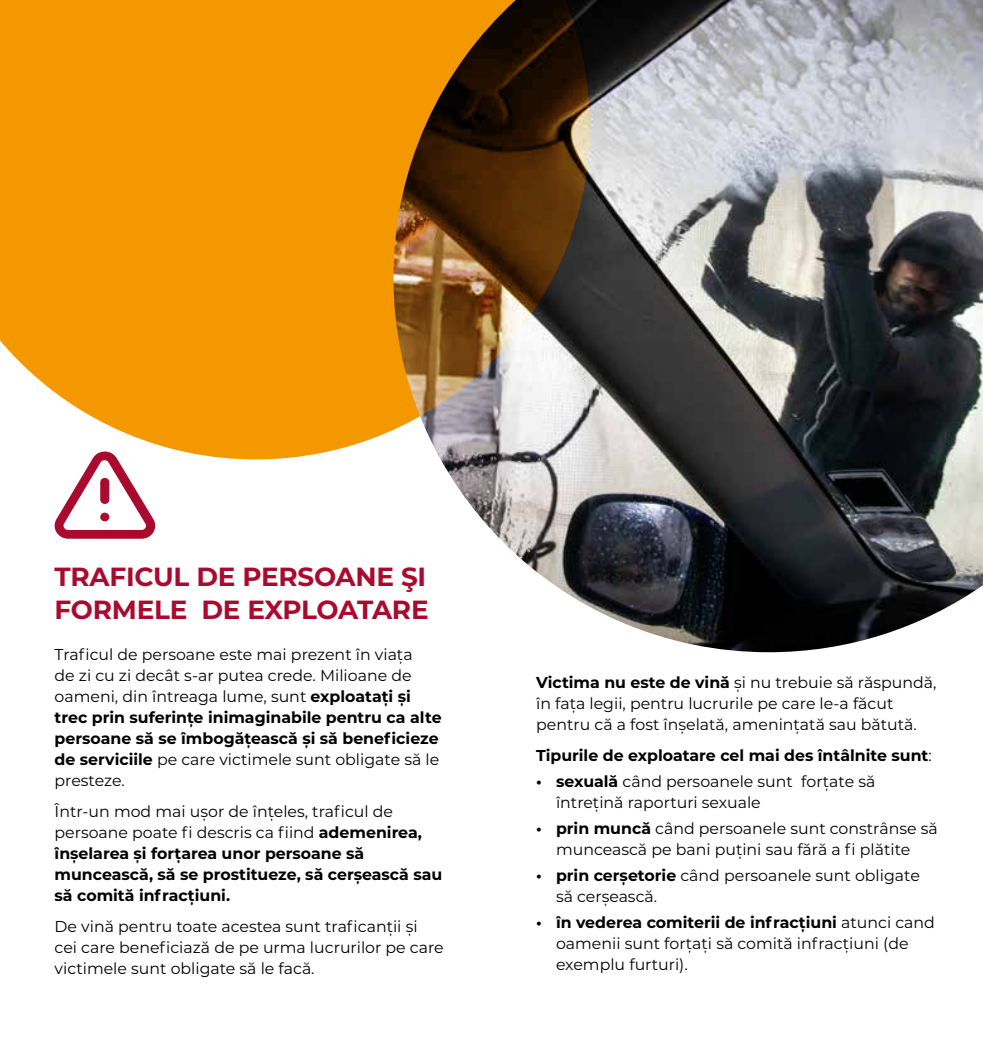
<style>
.page{position:relative;width:983px;height:1042px;background:#fff}
.page>*{position:absolute;margin:0;border:0;box-sizing:border-box;transform-origin:0 0}
.t1{font:700 26.25px/33.2px "Montserrat";letter-spacing:-.01em;color:#a90a2e}
.t2{font:15.75px/21px "Montserrat";color:#000}
.t3{font:700 15.75px/21px "Montserrat";color:#000}
.s1{font-weight:700}
.s2{font-weight:400}
</style>
<div class="page">
<img style="left:440px;top:0;width:542px;height:652px">
<svg style="left:0;top:0;width:589px;height:459px;background:#cd881b"></svg>
<svg style="left:55px;top:451px;width:100px;height:88px"></svg>
<h1 class="t1" style="left:55px;top:559px;width:375px">TRAFICUL DE PERSOANE ŞI<br>FORMELE DE EXPLOATARE</h1>
<p class="t2" style="left:55px;top:643px;width:388px">Traficul de persoane este mai prezent în viața<br>de zi cu zi decât s-ar putea crede. Milioane de oameni, din întreaga lume, sunt <span class="s1">exploatați și trec prin suferințe inimaginabile pentru ca alte persoane să se îmbogățească și să beneficieze de serviciile</span> pe care victimele sunt obligate să le presteze.</p>
<p class="t3" style="left:55px;top:800px;width:389px"><span class="s2">Într-un mod mai ușor de înțeles, traficul de persoane poate fi descris ca fiind</span> ademenirea, înșelarea și forțarea unor persoane să muncească, să se prostitueze, să cerșească sau să comită infracțiuni.</p>
<p class="t2" style="left:55px;top:915px;width:390px">De vină pentru toate acestea sunt traficanții și cei care beneficiază de pe urma lucrurilor pe care victimele sunt obligate să le facă.</p>
<p class="t2" style="left:536px;top:671px;width:401px"><span class="s1">Victima nu este de vină</span> și nu trebuie să răspundă, în fața legii, pentru lucrurile pe care le-a făcut pentru că a fost înșelată, amenințată sau bătută.</p>
<p class="t3" style="left:536px;top:744px;width:397px">Tipurile de exploatare cel mai des întâlnite sunt<span class="s2">:</span></p>
<p class="t2" style="left:556px;top:770px;width:321px;text-indent:-20px"><span class="s1">• sexuală</span> când persoanele sunt forțate să întrețină raporturi sexuale</p>
<p class="t2" style="left:536px;top:817px;width:403px;text-align:center"><span class="s1">• prin muncă</span> când persoanele sunt constrânse să muncească pe bani puțini sau fără a fi plătite</p>
<p class="t2" style="left:556px;top:864px;width:365px;text-indent:-20px"><span class="s1">• prin cerșetorie</span> când persoanele sunt obligate să cerșească.</p>
<p class="t2" style="left:556px;top:911px;width:380px;text-indent:-20px"><span class="s1">• în vederea comiterii de infracțiuni</span> atunci cand oamenii sunt forțați să comită infracțiuni (de exemplu furturi).</p>
</div>
